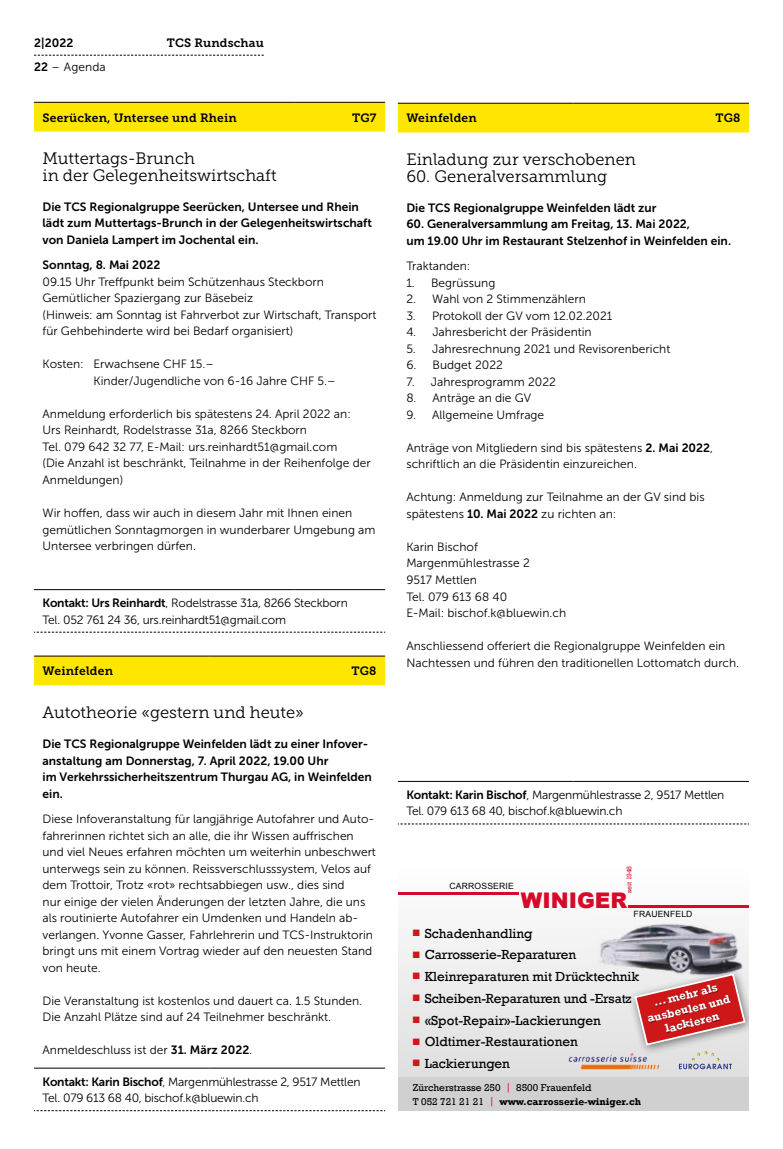
<style>
.page{position:relative;width:783px;height:1149px;background:#fff}
.page>*{position:absolute;margin:0;border:0;box-sizing:border-box;transform-origin:0 0}
.t1{font:900 21.45px "Arial";color:#d70929}
.t2{font:16.5px/16.5px "Museo Slab 300";color:#000}
.t3{font:13.5px "Rockwell";color:#000}
.t4{font:12px/16.5px "Museo Sans 300";color:#000}
.t5{font:12px/16.5px "Museo Sans 700";color:#000}
.t6{font:12px/16.5px "Museo Sans 300";letter-spacing:-.02em;color:#000}
.t7{font:12px "Museo Slab 700";letter-spacing:.015em;color:#000}
.t8{font:700 11.7px/14.1px "Rockwell";color:#fff;text-align:center}
.t9{font:10.2px/13.8px "Rockwell";color:#000}
.t10{font:8.55px "Arial";letter-spacing:.02em;color:#000}
.t11{font:6.9px "Rockwell";color:#d70929}
.s1{font-family:"Museo Sans 700"}
.s2{color:#cd1719}
.s3{font-weight:700}
</style>
<div class="page">
<svg style="left:34px;top:55px;width:230px;height:1px"></svg>
<svg style="left:398px;top:892px;width:350px;height:185px;fill:#ececec"></svg>
<div style="left:398px;top:1077px;width:350px;height:33px;background:#d0d0d0"></div>
<div style="left:627px;top:966px;width:121px;height:89px;background:#000;opacity:.5"></div>
<svg style="left:633px;top:971px;width:113px;height:97px;background:#d27f81"></svg>
<hr style="left:398px;top:892px;width:120px;height:2px;background:#d70929">
<hr style="left:628px;top:904px;width:120px;height:3px;background:#d70929">
<img style="left:565px;top:1038px;width:98px;height:39px">
<div style="left:398px;top:104px;width:350px;height:28px;background:#ffe600"></div>
<hr style="left:398px;top:103px;width:175px;height:1px;background:#000">
<hr style="left:573px;top:103px;width:175px;height:1px;background:#000">
<hr style="left:398px;top:780px;width:175px;height:1px;background:#000">
<hr style="left:573px;top:780px;width:175px;height:1px;background:#000">
<svg style="left:398px;top:823px;width:350px;height:1px"></svg>
<div style="left:34px;top:656px;width:351px;height:29px;background:#ffe600"></div>
<hr style="left:34px;top:655px;width:175px;height:1px;background:#000">
<hr style="left:209px;top:655px;width:176px;height:1px;background:#000">
<hr style="left:34px;top:1067px;width:175px;height:1px;background:#000">
<hr style="left:209px;top:1067px;width:176px;height:1px;background:#000">
<div style="left:34px;top:103px;width:351px;height:28px;background:#ffe600"></div>
<hr style="left:34px;top:102px;width:260px;height:1px;background:#000">
<hr style="left:294px;top:102px;width:91px;height:1px;background:#000">
<hr style="left:34px;top:589px;width:260px;height:1px;background:#000">
<hr style="left:294px;top:589px;width:91px;height:1px;background:#000">
<svg style="left:34px;top:631px;width:351px;height:1px"></svg>
<p class="t5" style="left:34px;top:35px;width:41px">2|2022</p>
<p class="t7" style="left:167px;top:36px;width:98px">TCS Rundschau</p>
<p class="t4" style="left:34px;top:59px;width:73px"><span class="s1">22</span> – Agenda</p>
<p class="t7" style="left:43px;top:110px;width:196px">Seerücken, Untersee und Rhein</p>
<p class="t7" style="left:352px;top:110px;width:26px">TG7</p>
<h2 class="t2" style="left:43px;top:150px;width:236px">Muttertags-Brunch<br>in der Gelegenheitswirtschaft</h2>
<p class="t5" style="left:43px;top:198px;width:331px">Die TCS Regionalgruppe Seerücken, Untersee und Rhein lädt zum Muttertags-Brunch in der Gelegenheitswirtschaft von Daniela Lampert im Jochental ein.</p>
<p class="t5" style="left:43px;top:257px;width:119px">Sonntag, 8. Mai 2022</p>
<p class="t4" style="left:43px;top:273px;width:335px">09.15 Uhr Treffpunkt beim Schützenhaus Steckborn Gemütlicher Spaziergang zur Bäsebeiz<br>(Hinweis: am Sonntag ist Fahrverbot zur Wirtschaft, Transport für Gehbehinderte wird bei Bedarf organisiert)</p>
<p class="t4" style="left:94px;top:356px;width:243px;text-indent:-51px">Kosten: Erwachsene CHF 15.–<br>Kinder/Jugendliche von 6-16 Jahre CHF 5.–</p>
<p class="t4" style="left:43px;top:405px;width:329px">Anmeldung erforderlich bis spätestens 24. April 2022 an:<br>Urs Reinhardt, Rodelstrasse 31a, 8266 Steckborn<br>Tel. 079 642 32 77, E-Mail: urs.reinhardt51@gmail.com<br>(Die Anzahl ist beschränkt, Teilnahme in der Reihenfolge der Anmeldungen)</p>
<p class="t4" style="left:43px;top:504px;width:334px">Wir hoffen, dass wir auch in diesem Jahr mit Ihnen einen gemütlichen Sonntagmorgen in wunderbarer Umgebung am<br>Untersee verbringen dürfen.</p>
<p class="t6" style="left:43px;top:594px;width:307px"><span class="s1">Kontakt: Urs Reinhardt</span>, Rodelstrasse 31a, 8266 Steckborn<br>Tel. 052 761 24 36, urs.reinhardt51@gmail.com</p>
<p class="t7" style="left:43px;top:664px;width:72px">Weinfelden</p>
<p class="t7" style="left:351px;top:664px;width:26px">TG8</p>
<h2 class="t2" style="left:43px;top:704px;width:263px">Autotheorie «gestern und heute»</h2>
<p class="t5" style="left:43px;top:735px;width:331px">Die TCS Regionalgruppe Weinfelden lädt zu einer Infover&shy;anstaltung am Donnerstag, 7. April 2022, 19.00 Uhr<br>im Verkehrssicherheitszentrum Thurgau AG, in Weinfelden ein.</p>
<p class="t4" style="left:43px;top:810px;width:335px">Diese Infoveranstaltung für langjährige Autofahrer und Auto&shy;fahrerinnen richtet sich an alle, die ihr Wissen auffrischen und viel Neues erfahren möchten um weiterhin unbeschwert unterwegs sein zu können. Reissverschlusssystem, Velos auf dem Trottoir, Trotz «rot» rechtsabbiegen usw., dies sind<br>nur einige der vielen Änderungen der letzten Jahre, die uns als routinierte Autofahrer ein Umdenken und Handeln ab&shy;verlangen. Yvonne Gasser, Fahrlehrerin und TCS-Instruktorin bringt uns mit einem Vortrag wieder auf den neuesten Stand von heute.</p>
<p class="t4" style="left:43px;top:992px;width:321px">Die Veranstaltung ist kostenlos und dauert ca. 1.5 Stunden.<br>Die Anzahl Plätze sind auf 24 Teilnehmer beschränkt.</p>
<p class="t4" style="left:43px;top:1041px;width:211px">Anmeldeschluss ist der <span class="s1">31. März 2022</span>.</p>
<p class="t6" style="left:43px;top:1072px;width:319px"><span class="s1">Kontakt: Karin Bischof</span>, Margenmühlestrasse 2, 9517 Mettlen<br>Tel. 079 613 68 40, bischof.k@bluewin.ch</p>
<p class="t7" style="left:406px;top:111px;width:72px">Weinfelden</p>
<p class="t7" style="left:715px;top:111px;width:26px">TG8</p>
<h2 class="t2" style="left:406px;top:151px;width:231px">Einladung zur verschobenen</h2>
<h2 class="t2" style="left:406px;top:168px;width:202px">60. Generalversammlung</h2>
<p class="t5" style="left:406px;top:199px;width:252px">Die TCS Regionalgruppe Weinfelden lädt zur</p>
<p class="t5" style="left:406px;top:216px;width:326px">60. Generalversammlung am Freitag, 13. Mai 2022,<br>um 19.00 Uhr im Restaurant Stelzenhof in Weinfelden ein.</p>
<p class="t4" style="left:406px;top:258px;width:66px">Traktanden:</p>
<p class="t4" style="left:406px;top:274px;width:90px">1. Begrüssung</p>
<p class="t4" style="left:406px;top:291px;width:181px">2. Wahl von 2 Stimmenzählern</p>
<p class="t4" style="left:406px;top:307px;width:207px">3. Protokoll der GV vom 12.02.2021</p>
<p class="t4" style="left:406px;top:324px;width:187px">4. Jahresbericht der Präsidentin</p>
<p class="t4" style="left:406px;top:340px;width:265px">5. Jahresrechnung 2021 und Revisorenbericht</p>
<p class="t4" style="left:406px;top:357px;width:98px">6. Budget 2022</p>
<p class="t4" style="left:406px;top:373px;width:151px">7. Jahresprogramm 2022</p>
<p class="t4" style="left:406px;top:390px;width:126px">8. Anträge an die GV</p>
<p class="t4" style="left:406px;top:406px;width:139px">9. Allgemeine Umfrage</p>
<p class="t4" style="left:406px;top:439px;width:308px">Anträge von Mitgliedern sind bis spätestens <span class="s1">2. Mai 2022</span>, schriftlich an die Präsidentin einzureichen.</p>
<p class="t4" style="left:406px;top:489px;width:300px">Achtung: Anmeldung zur Teilnahme an der GV sind bis spätestens <span class="s1">10. Mai 2022</span> zu richten an:</p>
<p class="t4" style="left:406px;top:538px;width:161px">Karin Bischof<br>Margenmühlestrasse 2<br>9517 Mettlen<br>Tel. 079 613 68 40<br>E-Mail: bischof.k@bluewin.ch</p>
<p class="t4" style="left:406px;top:637px;width:334px">Anschliessend offeriert die Regionalgruppe Weinfelden ein<br>Nachtessen und führen den traditionellen Lottomatch durch.</p>
<p class="t6" style="left:406px;top:786px;width:319px"><span class="s1">Kontakt: Karin Bischof</span>, Margenmühlestrasse 2, 9517 Mettlen<br>Tel. 079 613 68 40, bischof.k@bluewin.ch</p>
<p class="t11" style="left:625px;top:892px;width:29px;rotate:-90deg">seit 1948</p>
<p class="t10" style="left:449px;top:880px;width:66px">CARROSSERIE</p>
<h1 class="t1" style="left:520px;top:884px;width:108px">WINIGER</h1>
<p class="t10" style="left:633px;top:908px;width:60px">FRAUENFELD</p>
<p class="t3" style="left:412px;top:925px;width:121px"><span class="s2">■</span> Schadenhandling</p>
<p class="t3" style="left:412px;top:946px;width:165px"><span class="s2">■</span> Carrosserie-Reparaturen</p>
<p class="t3" style="left:412px;top:968px;width:228px"><span class="s2">■</span> Kleinreparaturen mit Drücktechnik</p>
<p class="t3" style="left:412px;top:990px;width:220px"><span class="s2">■</span> Scheiben-Reparaturen und -Ersatz</p>
<p class="t3" style="left:412px;top:1011px;width:189px"><span class="s2">■</span> «Spot-Repair»-Lackierungen</p>
<p class="t3" style="left:412px;top:1033px;width:166px"><span class="s2">■</span> Oldtimer-Restaurationen</p>
<p class="t3" style="left:412px;top:1055px;width:99px"><span class="s2">■</span> Lackierungen</p>
<p class="t9" style="left:412px;top:1080px;width:230px">Zürcherstrasse 250 <span class="s2">|</span> 8500 Frauenfeld<br>T 052 721 21 21 <span class="s2">|</span> <span class="s3">www.carrosserie-winiger.ch</span></p>
<p class="t8" style="left:642px;top:997px;width:86px;rotate:-14deg">... mehr als ausbeulen und lackieren</p>
</div>
